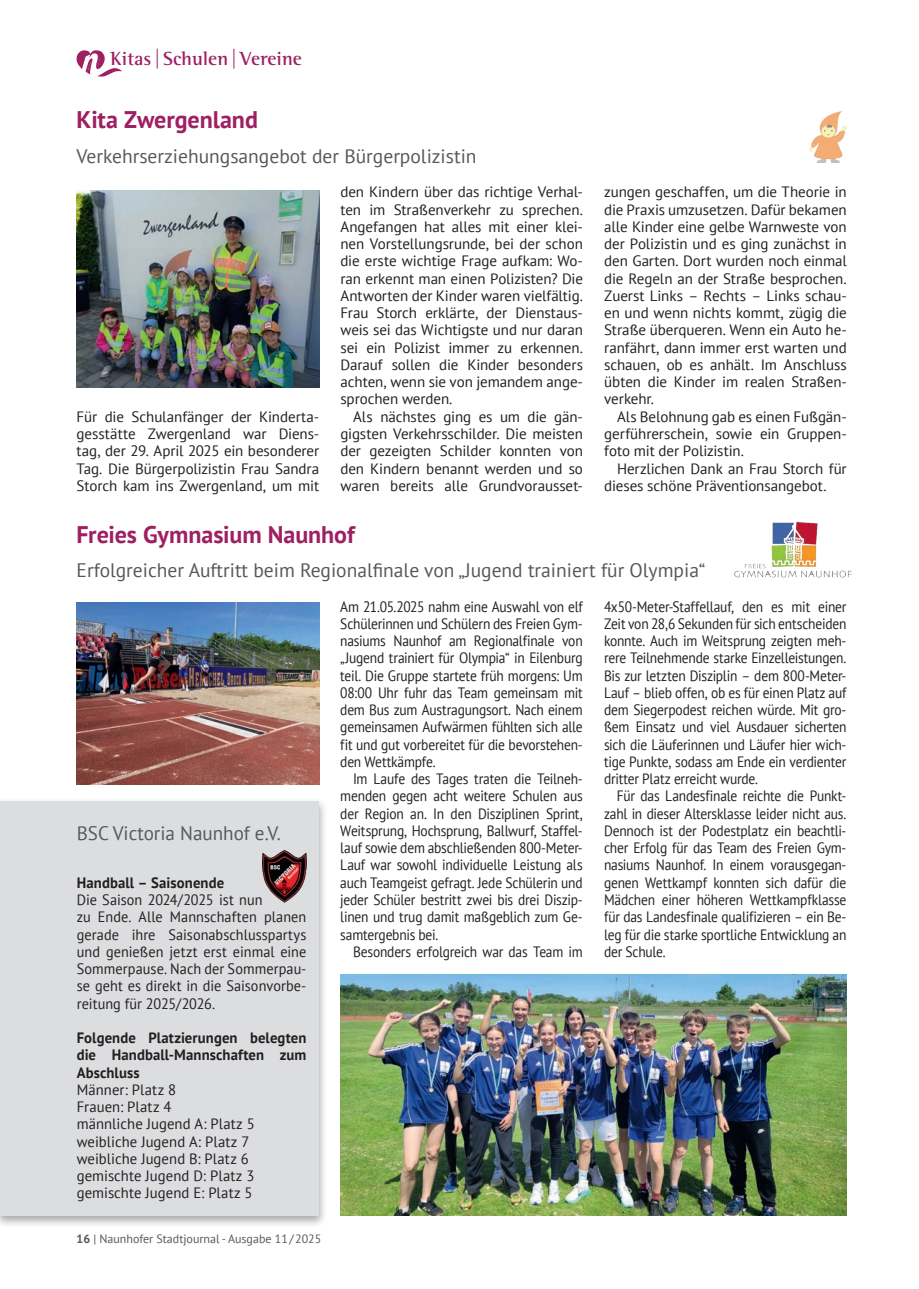
<style>
.page{position:relative;width:919px;height:1289px;background:#fff}
.page>*{position:absolute;margin:0;border:0;box-sizing:border-box;transform-origin:0 0}
.Hauptüberschrift{font:700 24px "PT Sans";letter-spacing:-.005em;color:#9e1f62}
.Hauptüberschrift-2{font:19.5px "PT Sans";color:#57585a}
.Zwischenüberschrift{font:19.5px "PT Sans";color:#57585a}
.t1{font:700 19.5px "Rotis Semi Serif Std";letter-spacing:.005em;color:#9e1f62}
.Fließtext{font:15px/17.2px "PT Sans";letter-spacing:-.005em;color:#231f20;text-align:justify;scale:.9 1}
.Fließtext-2{font:15px/17.2px "PT Sans";letter-spacing:-.005em;color:#231f20;text-align:justify}
.Fließtext-3{font:15px/17.2px "PT Sans";letter-spacing:-.005em;color:#231f20;scale:.95 1}
.Fließtext-4{font:700 15px/17.2px "PT Sans";letter-spacing:.005em;color:#231f20;text-align:justify}
.t2{font:12px "PT Sans";color:#57585a}
.s1{font-weight:700}
</style>
<div class="page">
<svg style="left:77px;top:50px;width:45px;height:27px"></svg>
<img style="left:809px;top:111px;width:37px;height:52px">
<img style="left:77px;top:190px;width:242px;height:197px">
<img style="left:340px;top:974px;width:506px;height:241px">
<img style="left:76px;top:602px;width:243px;height:182px">
<img style="left:734px;top:522px;width:118px;height:56px">
<div style="left:55px;top:1212px;width:287px;height:54px;background:#fff"></div>
<div style="left:0;top:797px;width:328px;height:430px;background:#231f20;opacity:.4"></div>
<div style="left:0;top:801px;width:319px;height:414px;background:#dcdddf"></div>
<img style="left:262px;top:850px;width:44px;height:52px">
<p class="t1" style="left:111px;top:47px;width:193px">Kitas | Schulen|Vereine</p>
<p class="Hauptüberschrift" style="left:77px;top:104px;width:183px">Kita Zwergenland</p>
<p class="Hauptüberschrift-2" style="left:77px;top:143px;width:401px">Verkehrserziehungsangebot der Bürgerpolizistin</p>
<p class="Fließtext-2" style="left:77px;top:407px;width:244px">Für die Schulanfänger der Kinderta&shy;gesstätte Zwergenland war Diens&shy;tag, der 29. April 2025 ein besonderer Tag. Die Bürgerpolizistin Frau Sandra Storch kam ins Zwergenland, um mit</p>
<p class="Fließtext-2" style="left:340px;top:183px;width:244px">den Kindern über das richtige Verhal&shy;ten im Straßenverkehr zu sprechen.<br>Angefangen hat alles mit einer klei&shy;nen Vorstellungsrunde, bei der schon die erste wichtige Frage aufkam: Wo&shy;ran erkennt man einen Polizisten? Die Antworten der Kinder waren vielfältig.<br>Frau Storch erklärte, der Dienstaus&shy;weis sei das Wichtigste und nur daran sei ein Polizist immer zu erkennen.<br>Darauf sollen die Kinder besonders achten, wenn sie von jemandem ange&shy;sprochen werden.</p>
<p class="Fließtext-2" style="left:340px;top:407px;width:244px;text-indent:13px">Als nächstes ging es um die gän&shy;gigsten Verkehrsschilder. Die meisten der gezeigten Schilder konnten von den Kindern benannt werden und so waren bereits alle Grundvorausset-</p>
<p class="Fließtext-2" style="left:604px;top:183px;width:244px">zungen geschaffen, um die Theorie in die Praxis umzusetzen. Dafür bekamen alle Kinder eine gelbe Warnweste von der Polizistin und es ging zunächst in den Garten. Dort wurden noch einmal die Regeln an der Straße besprochen.<br>Zuerst Links – Rechts – Links schau&shy;en und wenn nichts kommt, zügig die Straße überqueren. Wenn ein Auto he&shy;ranfährt, dann immer erst warten und schauen, ob es anhält. Im Anschluss übten die Kinder im realen Straßen&shy;verkehr.</p>
<p class="Fließtext-2" style="left:604px;top:407px;width:244px;text-indent:13px">Als Belohnung gab es einen Fußgän&shy;gerführerschein, sowie ein Gruppen&shy;foto mit der Polizistin.</p>
<p class="Fließtext-2" style="left:604px;top:459px;width:244px;text-indent:13px">Herzlichen Dank an Frau Storch für dieses schöne Präventionsangebot.</p>
<p class="Hauptüberschrift" style="left:77px;top:518px;width:280px">Freies Gymnasium Naunhof</p>
<p class="Hauptüberschrift-2" style="left:77px;top:557px;width:630px">Erfolgreicher Auftritt beim Regionalfinale von „Jugend trainiert für Olympia“</p>
<p class="Zwischenüberschrift" style="left:77px;top:821px;width:205px">BSC Victoria Naunhof e.V.</p>
<p class="Fließtext-4" style="left:77px;top:873px;width:149px">Handball – Saisonende</p>
<p class="Fließtext-3" style="left:77px;top:890px;width:243px">Die Saison 2024/2025 ist nun<br>zu Ende. Alle Mannschaften planen gerade ihre Saisonabschlusspartys und genießen jetzt erst einmal eine<br>Sommerpause. Nach der Sommerpau&shy;se geht es direkt in die Saisonvorbe&shy;reitung für 2025/2026.</p>
<p class="Fließtext-4" style="left:77px;top:1028px;width:231px">Folgende Platzierungen belegten die Handball-Mannschaften zum Abschluss</p>
<p class="Fließtext-2" style="left:77px;top:1080px;width:101px">Männer: Platz 8</p>
<p class="Fließtext-2" style="left:77px;top:1097px;width:96px">Frauen: Platz 4</p>
<p class="Fließtext-2" style="left:77px;top:1115px;width:179px">männliche Jugend A: Platz 5</p>
<p class="Fließtext-2" style="left:77px;top:1132px;width:174px">weibliche Jugend A: Platz 7</p>
<p class="Fließtext-2" style="left:77px;top:1149px;width:174px">weibliche Jugend B: Platz 6</p>
<p class="Fließtext-2" style="left:77px;top:1166px;width:179px">gemischte Jugend D: Platz 3</p>
<p class="Fließtext-2" style="left:77px;top:1184px;width:177px">gemischte Jugend E: Platz 5</p>
<p class="t2" style="left:77px;top:1230px;width:246px"><span class="s1">16</span> | Naunhofer Stadtjournal - Ausgabe 11/2025</p>
<p class="Fließtext" style="left:340px;top:597px;width:271px">Am 21.05.2025 nahm eine Auswahl von elf Schülerinnen und Schülern des Freien Gym&shy;nasiums Naunhof am Regionalfinale von „Jugend trainiert für Olympia“ in Eilenburg teil. Die Gruppe startete früh morgens: Um 08:00 Uhr fuhr das Team gemeinsam mit dem Bus zum Austragungsort. Nach einem gemeinsamen Aufwärmen fühlten sich alle fit und gut vorbereitet für die bevorstehen&shy;den Wettkämpfe.</p>
<p class="Fließtext" style="left:340px;top:770px;width:271px;text-indent:13px">Im Laufe des Tages traten die Teilneh&shy;menden gegen acht weitere Schulen aus der Region an. In den Disziplinen Sprint, Weitsprung, Hochsprung, Ballwurf, Staffel&shy;lauf sowie dem abschließenden 800-Meter-Lauf war sowohl individuelle Leistung als auch Teamgeist gefragt. Jede Schülerin und jeder Schüler bestritt zwei bis drei Diszip&shy;linen und trug damit maßgeblich zum Ge&shy;samtergebnis bei.</p>
<p class="Fließtext" style="left:353px;top:942px;width:257px">Besonders erfolgreich war das Team im</p>
<p class="Fließtext" style="left:604px;top:597px;width:271px">4x50-Meter-Staffellauf, den es mit einer Zeit von 28,6 Sekunden für sich entscheiden konnte. Auch im Weitsprung zeigten meh&shy;rere Teilnehmende starke Einzelleistungen.<br>Bis zur letzten Disziplin – dem 800-Meter-Lauf – blieb offen, ob es für einen Platz auf dem Siegerpodest reichen würde. Mit gro&shy;ßem Einsatz und viel Ausdauer sicherten sich die Läuferinnen und Läufer hier wich&shy;tige Punkte, sodass am Ende ein verdienter dritter Platz erreicht wurde.</p>
<p class="Fließtext" style="left:604px;top:787px;width:271px;text-indent:13px">Für das Landesfinale reichte die Punkt&shy;zahl in dieser Altersklasse leider nicht aus.<br>Dennoch ist der Podestplatz ein beachtli&shy;cher Erfolg für das Team des Freien Gym&shy;nasiums Naunhof. In einem vorausgegan&shy;genen Wettkampf konnten sich dafür die Mädchen einer höheren Wettkampfklasse für das Landesfinale qualifizieren – ein Be&shy;leg für die starke sportliche Entwicklung an der Schule.</p>
</div>
